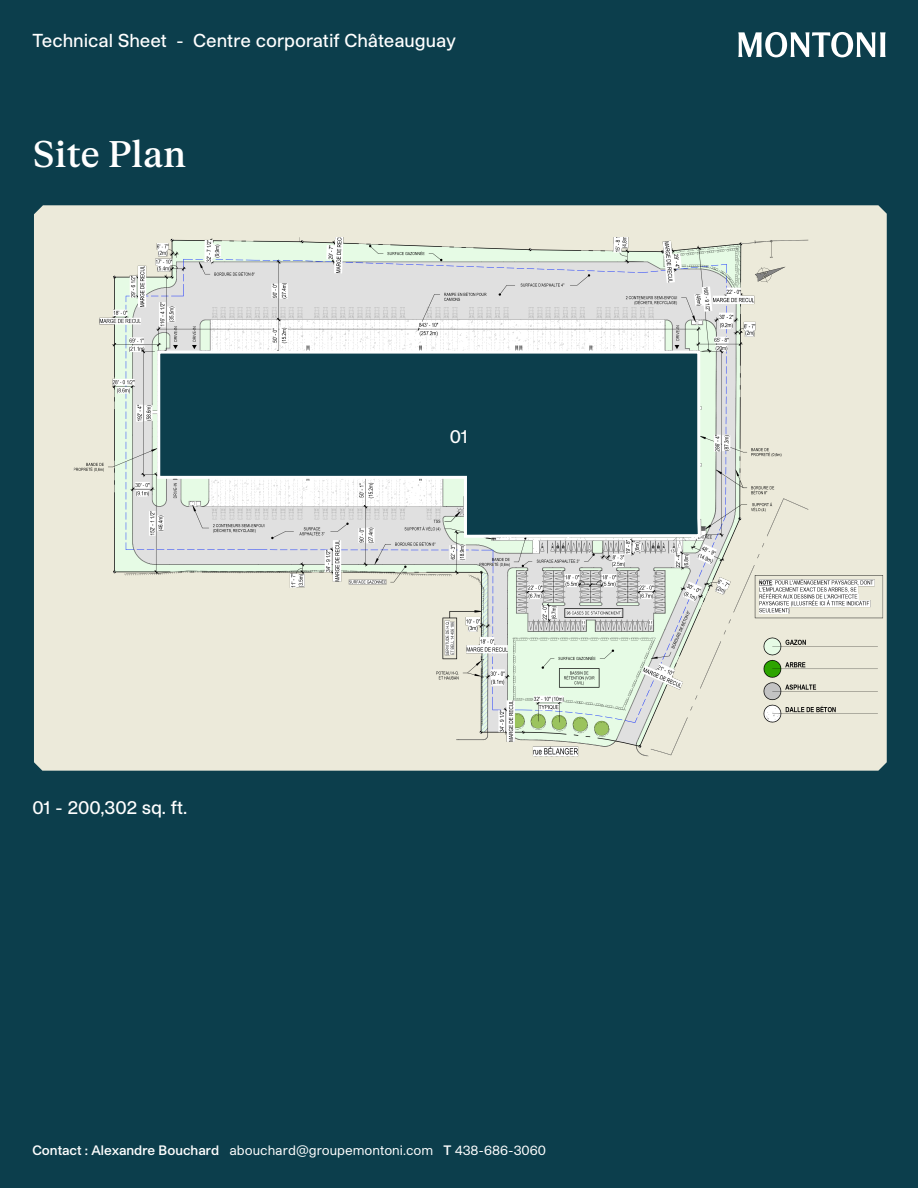
<style>
.page{position:relative;width:918px;height:1188px;background:#0c3e4c}
.page>*{position:absolute;margin:0;border:0;box-sizing:border-box;transform-origin:0 0}
.t1{font:500 36px "FK Roman Standard";color:#fff}
.t2{font:500 18px "Studio Pro";color:#fff}
.t3{font:13.2px "Studio Pro";color:#fff}
.s1{font-weight:600}
</style>
<div class="page">
<svg style="left:738px;top:32px;width:148px;height:25px"></svg>
<div style="left:34px;top:205px;width:853px;height:566px;background:#eceada"></div>
<img style="left:67px;top:238px;width:820px;height:519px">
<div style="left:350px;top:271px;width:67px;height:35px;background:#e0e0e0"></div>
<svg style="left:156px;top:349px;width:546px;height:190px"></svg>
<h2 class="t2" style="left:32px;top:28px;width:425px">Technical Sheet - Centre corporatif Châteauguay</h2>
<p class="t1" style="left:32px;top:126px;width:156px">Site Plan</p>
<p class="t2" style="left:32px;top:795px;width:156px">01 - 200,302 sq. ft.</p>
<p class="t2" style="left:450px;top:425px;width:20px">01</p>
<p class="t3" style="left:32px;top:1142px;width:515px"><span class="s1">Contact : Alexandre Bouchard</span> abouchard@groupemontoni.com <span class="s1">T</span> 438-686-3060</p>
</div>
